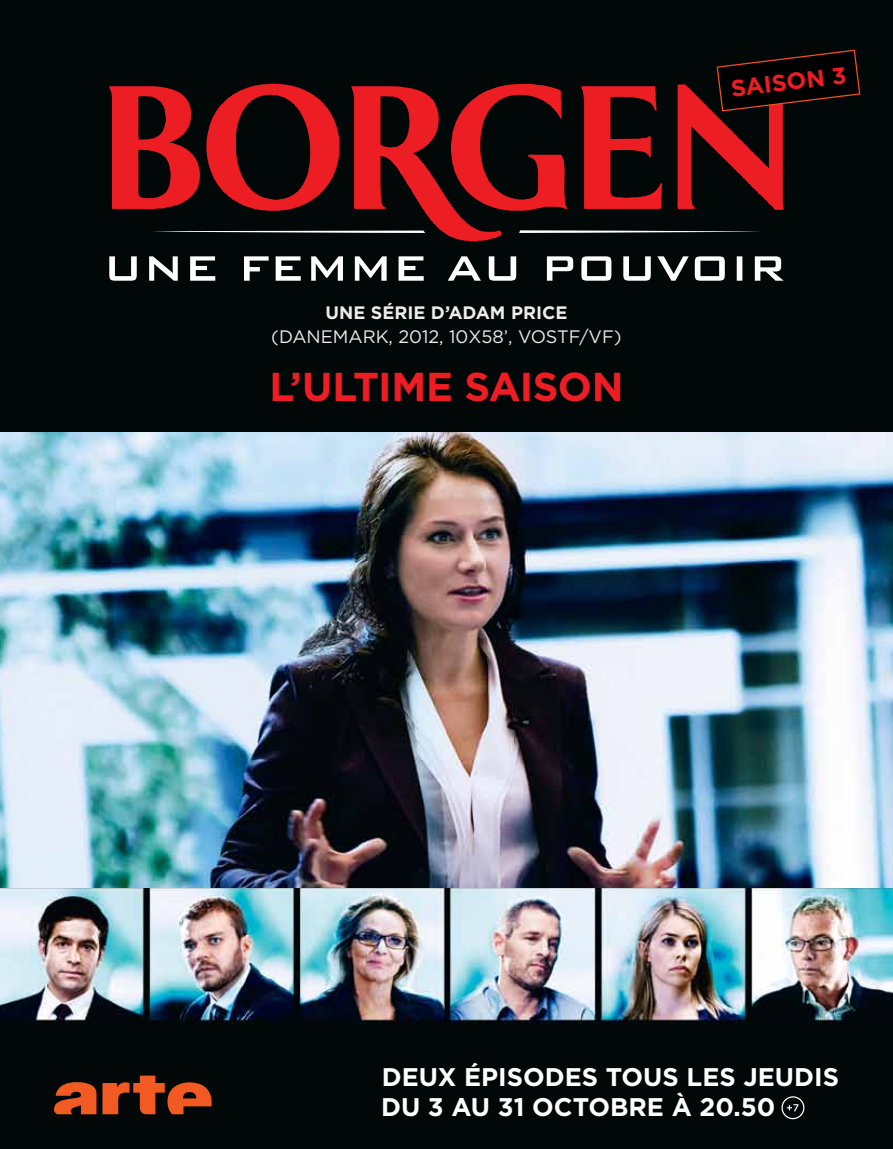
<style>
.page{position:relative;width:893px;height:1149px;background:#fff}
.page>*{position:absolute;margin:0;border:0;box-sizing:border-box;transform-origin:0 0}
.t1{font:700 40.2px "Gotham";letter-spacing:-.015em;color:#ed1d24}
.t2{font:700 25.5px/30.6px "Gotham";color:#fff}
.t3{font:700 23.4px "Gotham";color:#ed1d24}
.t4{font:18px "Gotham";color:#efecea}
.t5{font:700 18px "Gotham";color:#efecea}
</style>
<div class="page">
<div style="left:0;top:0;width:893px;height:1148px;background:#020708"></div>
<img style="left:0;top:432px;width:893px;height:456px">
<img style="left:0;top:888px;width:893px;height:135px">
<svg style="left:54px;top:1082px;width:42px;height:31px"></svg>
<svg style="left:102px;top:1075px;width:110px;height:38px"></svg>
<svg style="left:109px;top:83px;width:675px;height:159px"></svg>
<svg style="left:109px;top:256px;width:674px;height:24px"></svg>
<svg style="left:781px;top:1096px;width:23px;height:22px"></svg>
<svg style="left:716px;top:49px;width:145px;height:63px"></svg>
<p class="t5" style="left:326px;top:301px;width:241px">UNE SÉRIE D’ADAM PRICE</p>
<p class="t4" style="left:271px;top:325px;width:352px">(DANEMARK, 2012, 10X58’, VOSTF/VF)</p>
<h1 class="t1" style="left:270px;top:359px;width:355px">L’U LTIM E SAISON</h1>
<p class="t3" style="left:729px;top:73px;width:118px;rotate:-7deg">SA ISON 3</p>
<p class="t2" style="left:381px;top:1060px;width:459px">DEUX ÉPISODES TOUS LES JEUDIS<br>DU 3 AU 31 OCTOBRE À 20.50</p>
</div>
